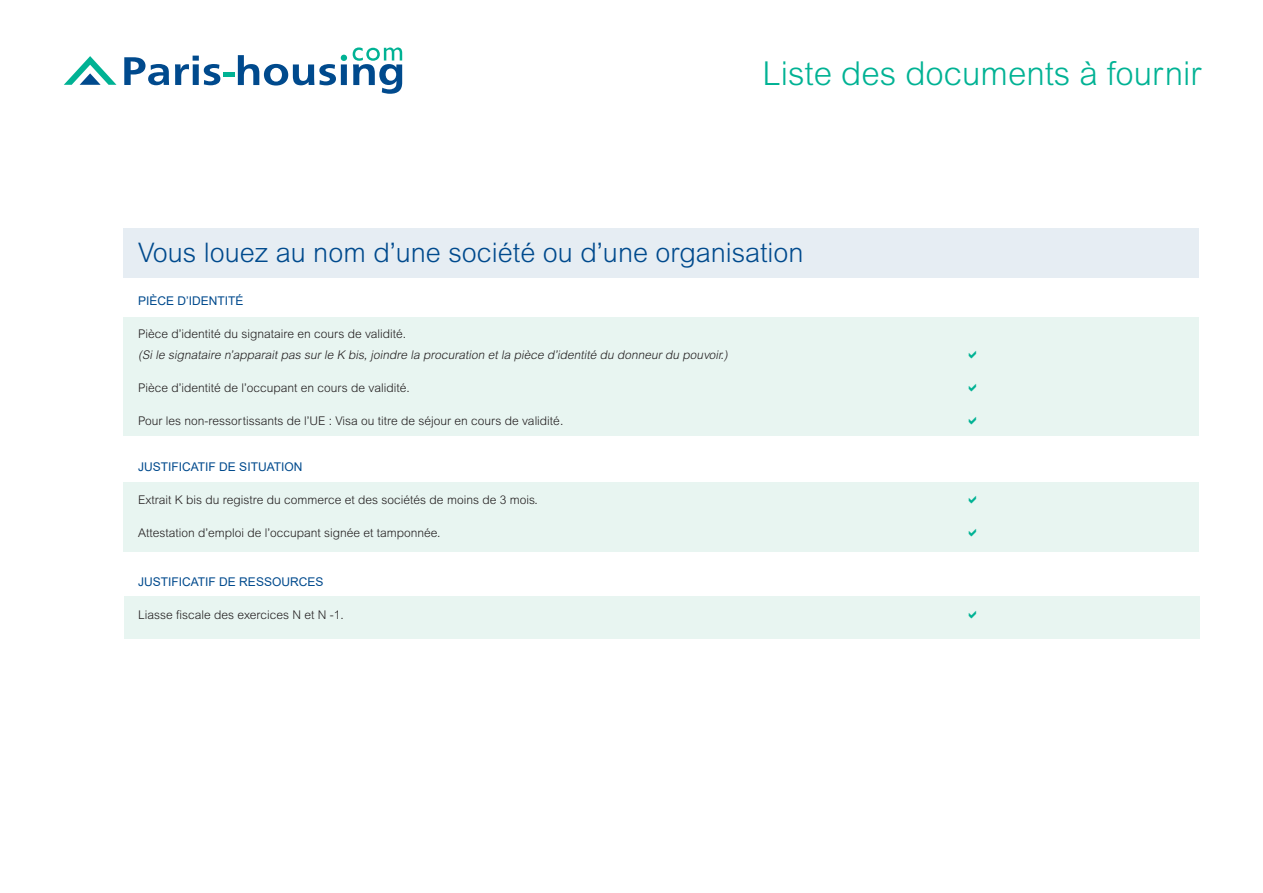
<style>
.page{position:relative;width:1263px;height:893px;background:#fff}
.page>*{position:absolute;margin:0;border:0;box-sizing:border-box;transform-origin:0 0}
.t1{font:300 33px "Arial MT Std";color:#00b294}
.t2{font:300 27px "Arial MT Std";color:#004a8d}
.t3{font:300 12px "Arial MT Std";color:#231f20}
.t4{font:italic 300 12px "Arial MT Std";color:#231f20}
.t5{font:12px "Arial";color:#004a8d}
</style>
<div class="page">
<div style="left:223px;top:72px;width:11px;height:5px;background:#00b294"></div>
<svg style="left:124px;top:56px;width:96px;height:29px"></svg>
<svg style="left:238px;top:47px;width:164px;height:47px"></svg>
<svg style="left:64px;top:56px;width:52px;height:29px"></svg>
<div style="left:123px;top:228px;width:1076px;height:49px;background:#e6edf3"></div>
<div style="left:123px;top:317px;width:1076px;height:119px;background:#e8f5f1"></div>
<div style="left:123px;top:483px;width:1076px;height:69px;background:#e8f5f1"></div>
<div style="left:124px;top:596px;width:1076px;height:43px;background:#e8f5f1"></div>
<p class="t1" style="left:762px;top:55px;width:440px">Liste des documents à fournir</p>
<p class="t2" style="left:138px;top:237px;width:667px">Vous louez au nom d’une société ou d’une organisation</p>
<p class="t5" style="left:138px;top:292px;width:107px">PIÈCE D’IDENTITÉ</p>
<p class="t3" style="left:138px;top:327px;width:270px">Pièce d’identité du signataire en cours de validité.</p>
<p class="t4" style="left:138px;top:348px;width:593px">(Si le signataire n’apparait pas sur le K bis, joindre la procuration et la pièce d’identité du donneur du pouvoir.)</p>
<p class="t3" style="left:138px;top:381px;width:273px">Pièce d’identité de l’occupant en cours de validité.</p>
<p class="t3" style="left:138px;top:414px;width:427px">Pour les non-ressortissants de l’UE : Visa ou titre de séjour en cours de validité.</p>
<p class="t5" style="left:138px;top:459px;width:166px">JUSTIFICATIF DE SITUATION</p>
<p class="t3" style="left:138px;top:493px;width:401px">Extrait K bis du registre du commerce et des sociétés de moins de 3 mois.</p>
<p class="t3" style="left:138px;top:526px;width:304px">Attestation d’emploi de l’occupant signée et tamponnée.</p>
<p class="t5" style="left:138px;top:574px;width:187px">JUSTIFICATIF DE RESSOURCES</p>
<p class="t3" style="left:138px;top:608px;width:207px">Liasse fiscale des exercices N et N -1.</p>
</div>
